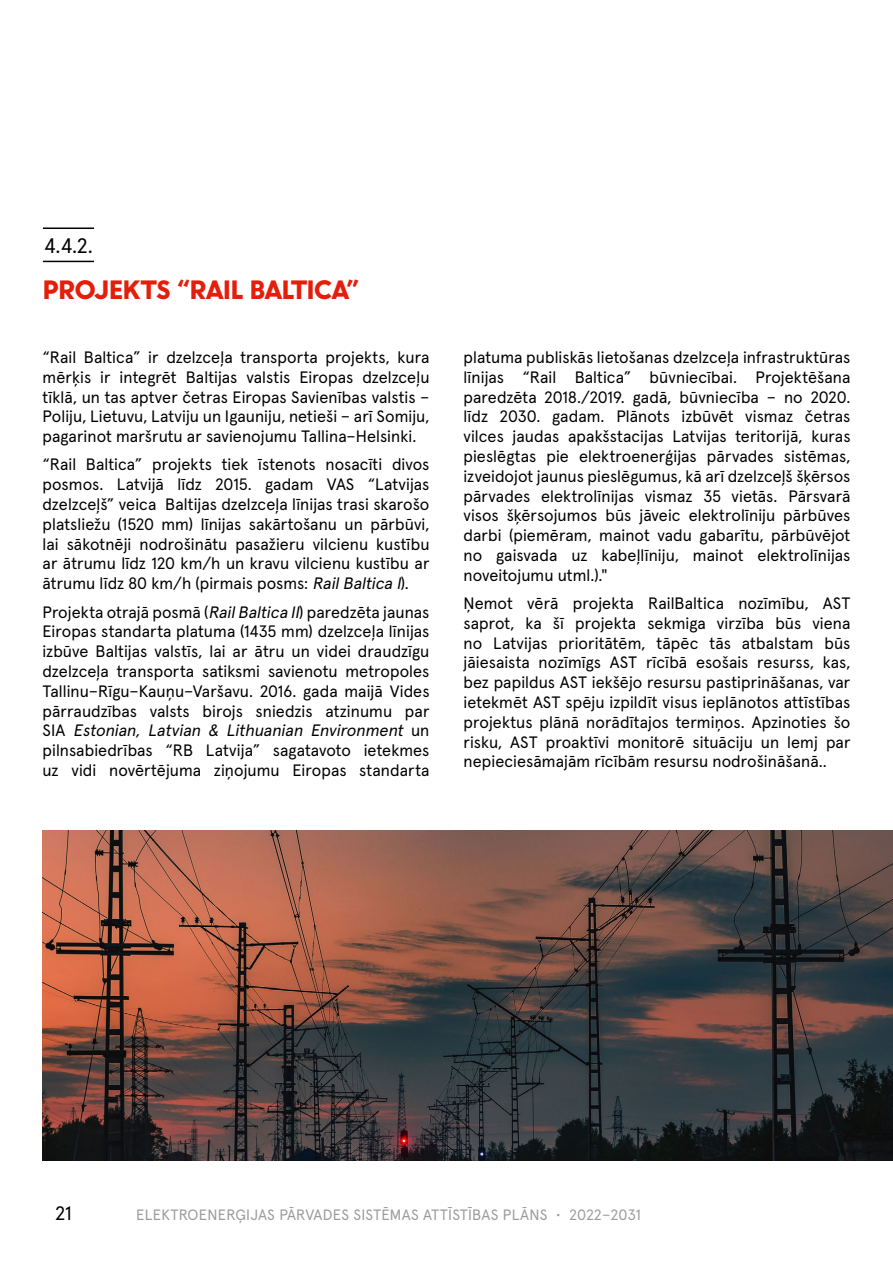
<style>
.page{position:relative;width:893px;height:1263px;background:#fff}
.page>*{position:absolute;margin:0;border:0;box-sizing:border-box;transform-origin:0 0}
.t1{font:900 24px "U8";letter-spacing:-.005em;color:#e41e0a}
.t2{font:21px "Apercu Pro";color:#000}
.t3{font:19.5px "Apercu Pro";color:#000}
.t4{font:16.5px/19.8px "Apercu Pro";letter-spacing:.005em;color:#000;text-align:justify}
.t5{font:15px "Apercu Pro";letter-spacing:.015em;color:#9c9c9d}
.s1{font-style:italic}
</style>
<div class="page">
<hr style="left:43px;top:227px;width:51px;height:2px;background:#000">
<hr style="left:43px;top:261px;width:51px;height:1px;background:#000">
<img style="left:43px;top:830px;width:850px;height:331px">
<p class="t2" style="left:44px;top:230px;width:50px">4.4.2.</p>
<h1 class="t1" style="left:43px;top:271px;width:318px">PROJEKTS “RAIL BALTICA”</h1>
<p class="t4" style="left:43px;top:346px;width:388px">“Rail Baltica” ir dzelzceļa transporta projekts, kura mērķis ir integrēt Baltijas valstis Eiropas dzelzceļu tīklā, un tas aptver četras Eiropas Savienības valstis – Poliju, Lietuvu, Latviju un Igauniju, netieši – arī Somiju, pagarinot maršrutu ar savienojumu Tallina–Helsinki.</p>
<p class="t4" style="left:43px;top:453px;width:388px">“Rail Baltica” projekts tiek īstenots nosacīti divos posmos. Latvijā līdz 2015. gadam VAS “Latvijas dzelzceļš” veica Baltijas dzelzceļa līnijas trasi skarošo platsliežu (1520 mm) līnijas sakārtošanu un pārbūvi, lai sākotnēji nodrošinātu pasažieru vilcienu kustību ar ātrumu līdz 120 km/h un kravu vilcienu kustību ar ātrumu līdz 80 km/h (pirmais posms: <span class="s1">RailBaltica I</span>).</p>
<p class="t4" style="left:43px;top:600px;width:388px">Projekta otrajā posmā (<span class="s1">RailBaltica II</span>) paredzēta jaunas Eiropas standarta platuma (1435 mm) dzelzceļa līnijas izbūve Baltijas valstīs, lai ar ātru un videi draudzīgu dzelzceļa transporta satiksmi savienotu metropoles Tallinu–Rīgu–Kauņu–Varšavu. 2016. gada maijā Vides pārraudzības valsts birojs sniedzis atzinumu par S I A <span class="s1">Estonian, Latvian &amp; Lithuanian Environment</span> u n pilnsabiedrības “RB Latvija” sagatavoto ietekmes uz vidi novērtējuma ziņojumu Eiropas standarta</p>
<p class="t4" style="left:463px;top:346px;width:388px">platuma publiskās lietošanas dzelzceļa infrastruktūras līnijas “Rail Baltica” būvniecībai. Projektēšana paredzēta 2018./2019. gadā, būvniecība – no 2020. līdz 2030. gadam. Plānots izbūvēt vismaz četras vilces jaudas apakšstacijas Latvijas teritorijā, kuras pieslēgtas pie elektroenerģijas pārvades sistēmas, izveidojot jaunus pieslēgumus, kā arī dzelzceļš šķērsos pārvades elektrolīnijas vismaz 35 vietās. Pārsvarā visos šķērsojumos būs jāveic elektrolīniju pārbūves darbi (piemēram, mainot vadu gabarītu, pārbūvējot no gaisvada uz kabeļlīniju, mainot elektrolīnijas noveitojumu utml.)."</p>
<p class="t4" style="left:463px;top:592px;width:388px">Ņemot vērā projekta RailBaltica nozīmību, AST saprot, ka šī projekta sekmiga virzība būs viena no Latvijas prioritātēm, tāpēc tās atbalstam būs jāiesaista nozīmīgs AST rīcībā esošais resurss, kas, bez papildus AST iekšējo resursu pastiprināšanas, var ietekmēt AST spēju izpildīt visus ieplānotos attīstības projektus plānā norādītajos termiņos. Apzinoties šo risku, AST proaktīvi monitorē situāciju un lemj par nepieciesāmajām rīcībām resursu nodrošināšanā..</p>
<p class="t3" style="left:55px;top:1198px;width:18px">21</p>
<p class="t5" style="left:136px;top:1203px;width:506px">ELEKTROENERĢIJAS PĀRVADES SISTĒMAS ATTĪSTĪBAS PLĀNS • 2022–2031</p>
</div>
